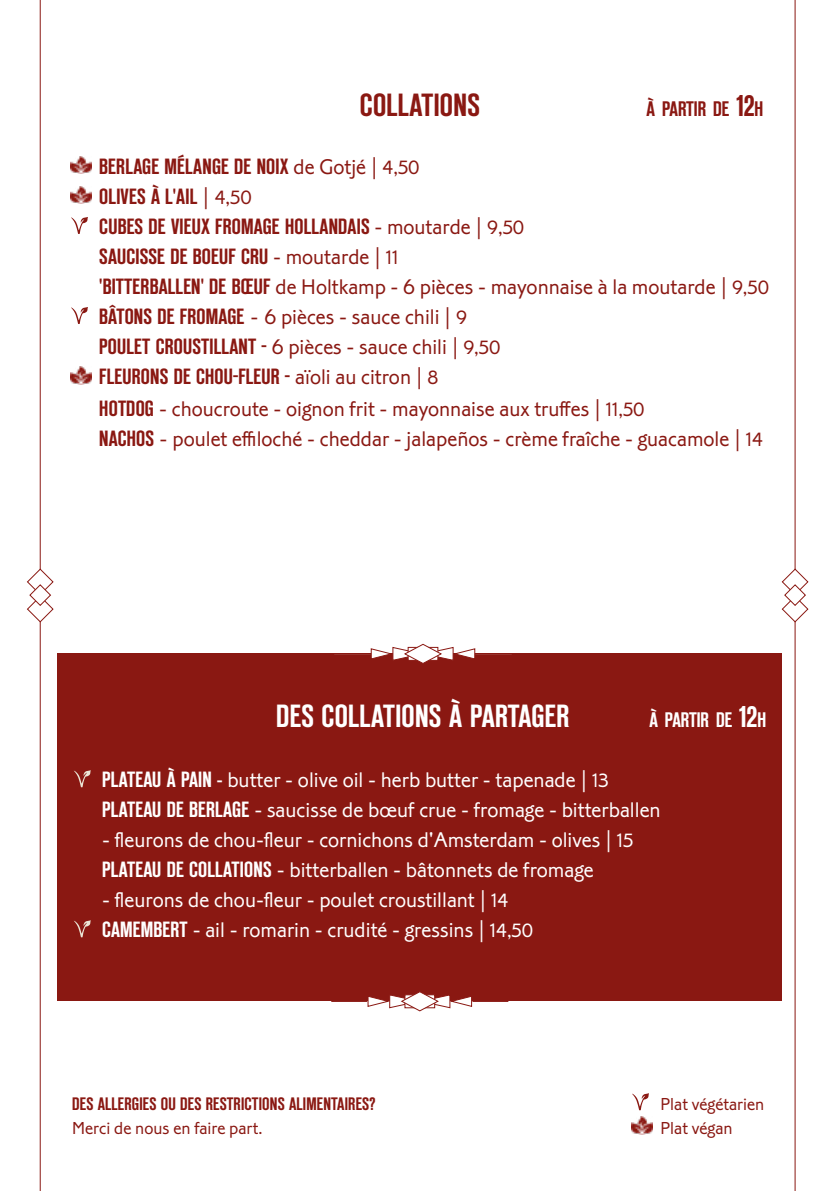
<style>
.page{position:relative;width:840px;height:1191px;background:#fff}
.page>*{position:absolute;margin:0;border:0;box-sizing:border-box;transform-origin:0 0}
.t1{font:600 32px "Reforma Grotesk";letter-spacing:.01em;color:#fff}
.t2{font:600 32px "Reforma Grotesk";letter-spacing:.01em;color:#8a1812}
.t3{font:300 22px/30px "Corinthian Std";color:#fff}
.t4{font:300 22px/30px "Corinthian Std";color:#8a1812}
.t5{font:600 22px/30px "Reforma Grotesk";letter-spacing:.01em;color:#8a1812}
.t6{font:600 21px "Reforma Grotesk";color:#8a1812}
.t7{font:600 21px "Reforma Grotesk";color:#fff}
.t8{font:300 18px/24px "Corinthian Std";color:#8a1812}
.t9{font:600 18px "Reforma Grotesk";letter-spacing:.01em;color:#8a1812}
.s1{font-size:30px}
.s2{font-family:"Corinthian Std";font-weight:300}
.s3{font-family:"Corinthian Std";font-weight:300;font-size:20px}
.s4{font-family:"Reforma Grotesk";font-weight:600}
.s5{font-size:20px}
</style>
<div class="page">
<svg style="left:632px;top:1093px;width:16px;height:17px"></svg>
<img style="left:631px;top:1116px;width:21px;height:18px">
<hr style="left:40px;top:0;width:1px;height:1191px;background:#8a1812">
<svg style="left:27px;top:568px;width:27px;height:55px"></svg>
<hr style="left:794px;top:0;width:1px;height:1191px;background:#8a1812">
<svg style="left:781px;top:568px;width:27px;height:55px"></svg>
<img style="left:71px;top:156px;width:20px;height:18px">
<img style="left:71px;top:186px;width:20px;height:18px">
<svg style="left:71px;top:217px;width:17px;height:17px"></svg>
<svg style="left:71px;top:307px;width:17px;height:17px"></svg>
<img style="left:71px;top:366px;width:20px;height:18px">
<div style="left:57px;top:654px;width:724px;height:347px;background:#8a1812"></div>
<svg style="left:333px;top:643px;width:179px;height:21px"></svg>
<svg style="left:331px;top:992px;width:178px;height:20px"></svg>
<svg style="left:74px;top:770px;width:17px;height:17px"></svg>
<svg style="left:74px;top:920px;width:17px;height:17px"></svg>
<h1 class="t2" style="left:360px;top:85px;width:121px">COLLATIONS</h1>
<p class="t6" style="left:646px;top:96px;width:118px">À PARTIR DE <span class="s1">12</span>H</p>
<p class="t5" style="left:99px;top:151px;width:426px">BERLAGE MÉLANGE DE NOIX <span class="s2">de Gotjé |</span> <span class="s3">4,50<br></span>OLIVES À L'AIL <span class="s2">|</span> <span class="s3">4,50<br></span>CUBES DE VIEUX FROMAGE HOLLANDAIS <span class="s2">- moutarde |</span> <span class="s3">9,50<br></span>SAUCISSE DE BOEUF CRU <span class="s2">- moutarde |</span> <span class="s3">11</span></p>
<p class="t4" style="left:99px;top:272px;width:670px"><span class="s4">'BITTERBALLEN' DE BŒUF</span> de Holtkamp - 6 pièces - mayonnaise à la moutarde | <span class="s5">9,50<br></span><span class="s4">BÂTONS DE FROMAGE</span> - 6 pièces - sauce chili | <span class="s5">9</span></p>
<p class="t5" style="left:99px;top:331px;width:402px">POULET CROUSTILLANT - <span class="s2">6 pièces - sauce chili |</span> <span class="s3">9,50<br></span>FLEURONS DE CHOU-FLEUR - <span class="s2">aïoli au citron |</span> <span class="s3">8</span></p>
<p class="t4" style="left:99px;top:394px;width:665px"><span class="s4">HOTDOG</span> - choucroute - oignon frit - mayonnaise aux truffes | <span class="s5">11,50<br></span><span class="s4">NACHOS</span> - poulet effiloché - cheddar - jalapeños - crème fraîche - guacamole | <span class="s5">14</span></p>
<h1 class="t1" style="left:276px;top:696px;width:294px">DES COLLATIONS À PARTAGER</h1>
<p class="t7" style="left:649px;top:707px;width:118px">À PARTIR DE <span class="s1">12</span>H</p>
<p class="t3" style="left:102px;top:765px;width:559px"><span class="s4">PLATEAU À PAIN -</span> butter - olive oil - herb butter - tapenade | <span class="s5">13<br></span><span class="s4">PLATEAU DE BERLAGE</span> - saucisse de bœuf crue - fromage - bitterballen</p>
<p class="t3" style="left:102px;top:825px;width:532px">- fleurons de chou-fleur - cornichons d'Amsterdam - olives | <span class="s5">15<br></span><span class="s4">PLATEAU DE COLLATIONS</span> - bitterballen - bâtonnets de fromage</p>
<p class="t3" style="left:102px;top:885px;width:432px">- fleurons de chou-fleur - poulet croustillant | <span class="s5">14<br></span><span class="s4">CAMEMBERT</span> - ail - romarin - crudité - gressins | <span class="s5">14,50</span></p>
<p class="t9" style="left:72px;top:1093px;width:304px">DES ALLERGIES OU DES RESTRICTIONS ALIMENTAIRES?</p>
<p class="t8" style="left:72px;top:1116px;width:192px">Merci de nous en faire part.</p>
<p class="t8" style="left:660px;top:1092px;width:105px">Plat végétarien<br>Plat végan</p>
</div>
